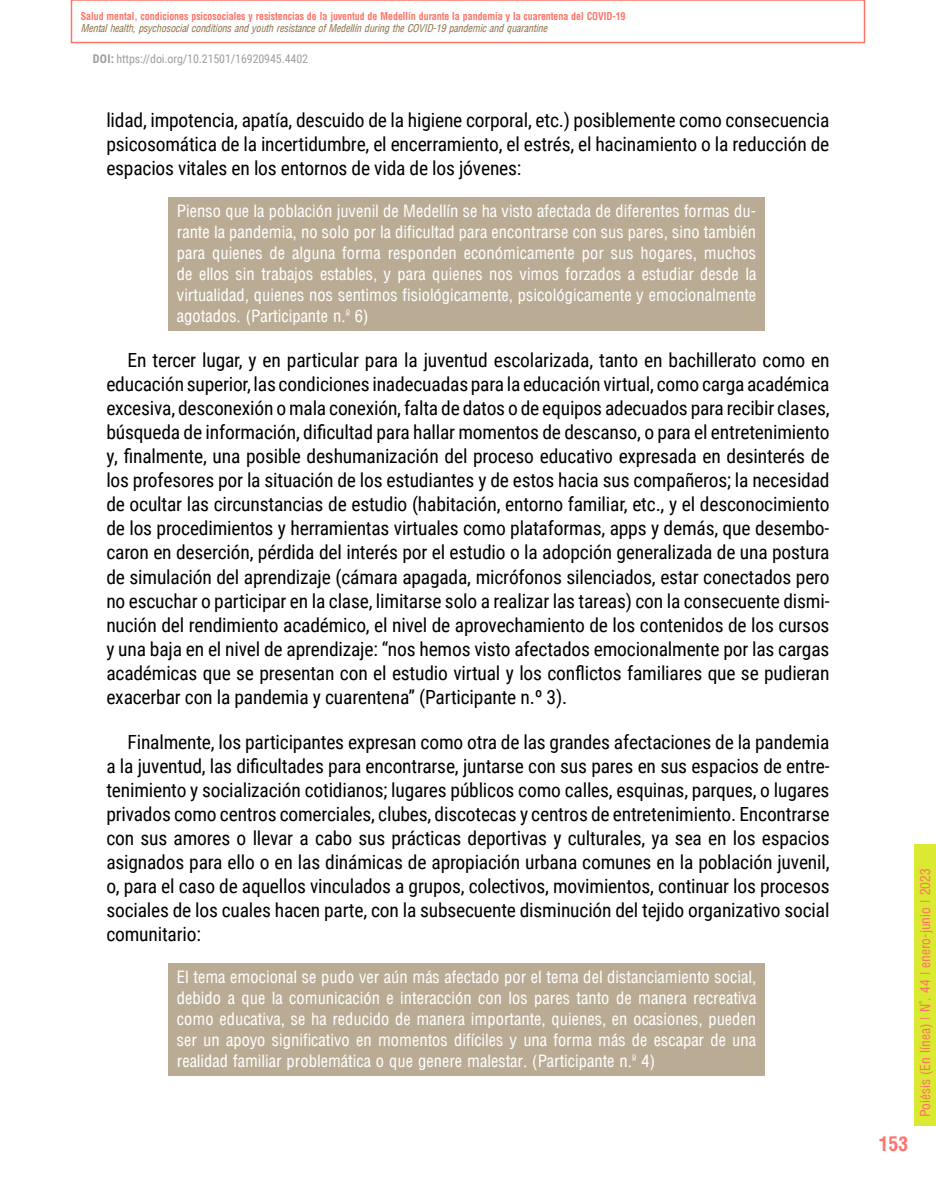
<style>
.page{position:relative;width:936px;height:1191px;background:#fff}
.page>*{position:absolute;margin:0;border:0;box-sizing:border-box;transform-origin:0 0}
.t1{font:19.5px/24px "Roboto Condensed";letter-spacing:-.01em;color:#000;text-align:justify}
.t2{font:700 condensed 19.5px "Arena";color:#ff7469}
.t3{font:16.5px/21px "Arena Condensed";color:#fff;text-align:justify}
.t4{font:13.5px "Arena Condensed";color:#ff7469}
.t5{font:12px "Roboto Condensed";letter-spacing:-.01em;color:#9c9e9f}
.t6{font:700 condensed 10.5px "Arena";letter-spacing:-.01em;color:#ff7469;scale:.95 1}
.t7{font:italic condensed 10.5px "Arena";letter-spacing:-.01em;color:#8c754d;scale:.95 1}
.s1{font-weight:700}
</style>
<div class="page">
<div style="left:914px;top:844px;width:21px;height:282px;background:#dce932"></div>
<div style="left:71px;top:0;width:794px;height:43px;border:2px solid #ff7469"></div>
<div style="left:168px;top:197px;width:596px;height:133px;background:#baac94"></div>
<div style="left:168px;top:963px;width:596px;height:112px;background:#baac94"></div>
<p class="t6" style="left:81px;top:10px;width:575px">Salud mental, condiciones psicosociales y resistencias de la juventud de Medellín durante la pandemia y la cuarentena del COVID-19</p>
<p class="t7" style="left:81px;top:23px;width:492px">Mental health, psychosocial conditions and youth resistance of Medellín during the COVID-19 pandemic and quarantine</p>
<p class="t5" style="left:93px;top:51px;width:217px"><span class="s1">DOI:</span> https://doi.org/10.21501/16920945.4402</p>
<p class="t1" style="left:106px;top:107px;width:724px">lidad, impotencia, apatía, descuido de la higiene corporal, etc.) posiblemente como consecuencia psicosomática de la incertidumbre, el encerramiento, el estrés, el hacinamiento o la reducción de espacios vitales en los entornos de vida de los jóvenes:</p>
<p class="t3" style="left:177px;top:201px;width:581px">Pienso que la población juvenil de Medellín se ha visto afectada de diferentes formas du&shy;rante la pandemia, no solo por la dificultad para encontrarse con sus pares, sino también para quienes de alguna forma responden económicamente por sus hogares, muchos de ellos sin trabajos estables, y para quienes nos vimos forzados a estudiar desde la virtualidad, quienes nos sentimos fisiológicamente, psicológicamente y emocionalmente agotados. (Participante n.º 6)</p>
<p class="t1" style="left:106px;top:348px;width:724px;text-indent:21px">En tercer lugar, y en particular para la juventud escolarizada, tanto en bachillerato como en educación superior, las condiciones inadecuadas para la educación virtual, como carga académica excesiva, desconexión o mala conexión, falta de datos o de equipos adecuados para recibir clases, búsqueda de información, dificultad para hallar momentos de descanso, o para el entretenimiento y, finalmente, una posible deshumanización del proceso educativo expresada en desinterés de los profesores por la situación de los estudiantes y de estos hacia sus compañeros; la necesidad de ocultar las circunstancias de estudio (habitación, entorno familiar, etc., y el desconocimiento de los procedimientos y herramientas virtuales como plataformas, apps y demás, que desembo&shy;caron en deserción, pérdida del interés por el estudio o la adopción generalizada de una postura de simulación del aprendizaje (cámara apagada, micrófonos silenciados, estar conectados pero no escuchar o participar en la clase, limitarse solo a realizar las tareas) con la consecuente dismi&shy;nución del rendimiento académico, el nivel de aprovechamiento de los contenidos de los cursos y una baja en el nivel de aprendizaje: “nos hemos visto afectados emocionalmente por las cargas académicas que se presentan con el estudio virtual y los conflictos familiares que se pudieran exacerbar con la pandemia y cuarentena” (Participante n.º 3).</p>
<p class="t1" style="left:106px;top:729px;width:724px;text-indent:21px">Finalmente, los participantes expresan como otra de las grandes afectaciones de la pandemia a la juventud, las dificultades para encontrarse, juntarse con sus pares en sus espacios de entre&shy;tenimiento y socialización cotidianos; lugares públicos como calles, esquinas, parques, o lugares privados como centros comerciales, clubes, discotecas y centros de entretenimiento. Encontrarse con sus amores o llevar a cabo sus prácticas deportivas y culturales, ya sea en los espacios asignados para ello o en las dinámicas de apropiación urbana comunes en la población juvenil, o, para el caso de aquellos vinculados a grupos, colectivos, movimientos, continuar los procesos sociales de los cuales hacen parte, con la subsecuente disminución del tejido organizativo social comunitario:</p>
<p class="t3" style="left:177px;top:966px;width:581px">El tema emocional se pudo ver aún más afectado por el tema del distanciamiento social, debido a que la comunicación e interacción con los pares tanto de manera recreativa como educativa, se ha reducido de manera importante, quienes, en ocasiones, pueden ser un apoyo significativo en momentos difíciles y una forma más de escapar de una realidad familiar problemática o que genere malestar. (Participante n.º 4)</p>
<p class="t2" style="left:878px;top:1132px;width:31px">153</p>
<p class="t4" style="left:917px;top:1117px;width:251px;rotate:-90deg">Poiésis (En línea) | N°. 44 | enero-junio | 2023</p>
</div>
